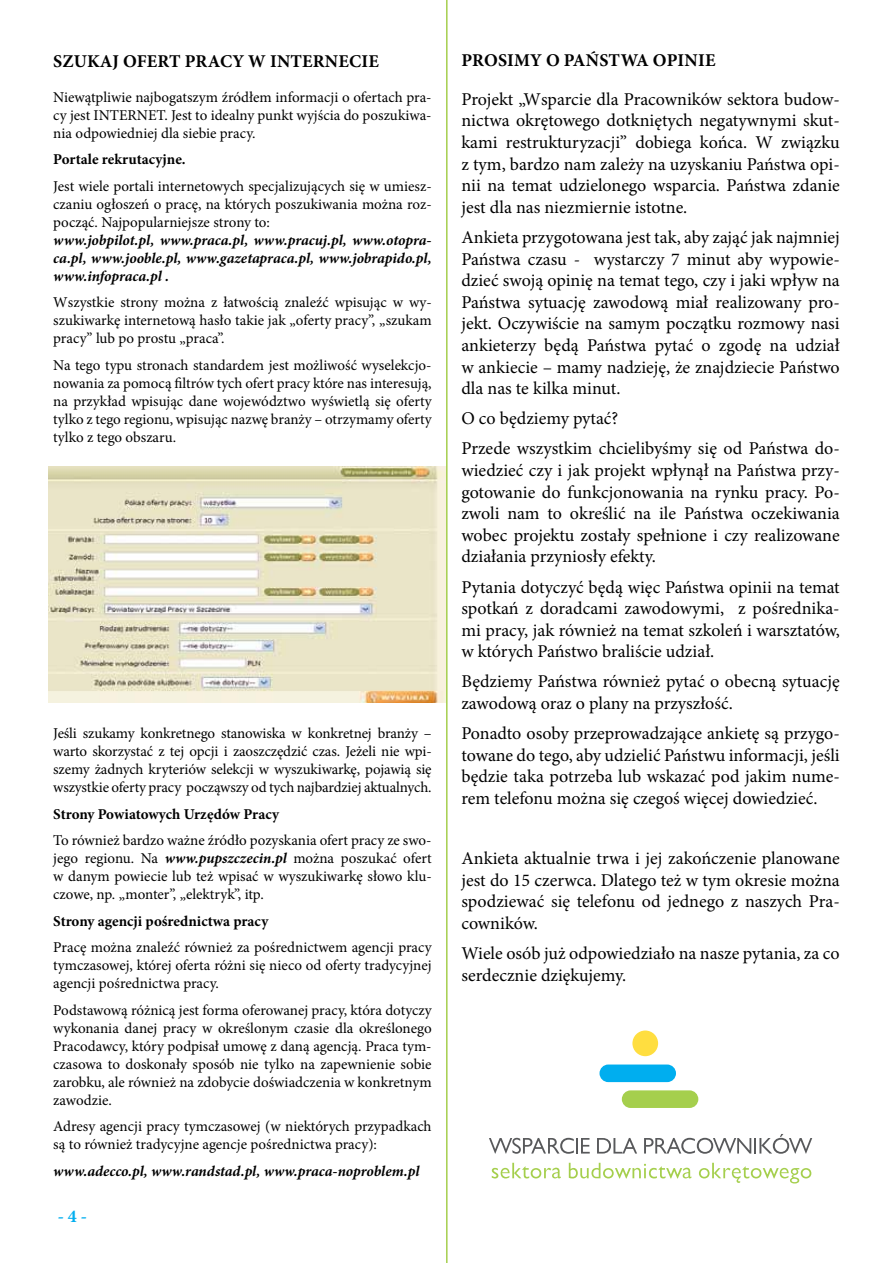
<style>
.page{position:relative;width:893px;height:1263px;background:#fff}
.page>*{position:absolute;margin:0;border:0;box-sizing:border-box;transform-origin:0 0}
.t1{font:18px/21.6px "Minion Pro";color:#000;text-align:justify}
.t2{font:700 18px "Minion Pro";letter-spacing:.155em;color:#000}
.t3{font:700 18px "Minion Pro";letter-spacing:.01em;color:#000}
.t4{font:700 18px "Minion Pro";color:#00aeef}
.t5{font:15px/18px "Minion Pro";color:#000;text-align:justify}
.t6{font:italic 700 15px/18px "Minion Pro";letter-spacing:-.005em;color:#000;text-align:justify}
.t7{font:700 15px "Minion Pro";color:#000}
.s1{font-weight:700;font-style:italic}
</style>
<div class="page">
<img style="left:48px;top:467px;width:398px;height:236px">
<hr style="left:446px;top:0;width:2px;height:1263px;background:#a5cf4d">
<svg style="left:489px;top:1138px;width:101px;height:16px"></svg>
<svg style="left:597px;top:1138px;width:40px;height:15px"></svg>
<svg style="left:644px;top:1134px;width:168px;height:20px"></svg>
<svg style="left:492px;top:1163px;width:69px;height:15px"></svg>
<svg style="left:569px;top:1163px;width:122px;height:15px"></svg>
<svg style="left:699px;top:1163px;width:112px;height:20px"></svg>
<div style="left:622px;top:1090px;width:76px;height:18px;background:#a5cf4d;border-radius:9px"></div>
<div style="left:599px;top:1064px;width:77px;height:18px;background:#00aeef;border-radius:9px"></div>
<div style="left:632px;top:1030px;width:26px;height:26px;background:#ffde40;border-radius:50%"></div>
<p class="t2" style="left:53px;top:48px;width:327px">Szukaj ofert pracy w Internecie</p>
<p class="t5" style="left:53px;top:88px;width:380px">Niewątpliwie najbogatszym źródłem informacji o ofertach pra&shy;cy jest INTERNET. Jest to idealny punkt wyjścia do poszukiwa&shy;nia odpowiedniej dla siebie pracy.</p>
<p class="t7" style="left:53px;top:149px;width:134px">Portale rekrutacyjne.</p>
<p class="t5" style="left:53px;top:177px;width:380px">Jest wiele portali internetowych specjalizujących się w umiesz&shy;czaniu ogłoszeń o pracę, na których poszukiwania można roz&shy;począć. Najpopularniejsze strony to:</p>
<p class="t6" style="left:53px;top:230px;width:380px">www.jobpilot.pl, www.praca.pl, www.pracuj.pl, www.otopra&shy;ca.pl, www.jooble.pl, www.gazetapraca.pl, www.jobrapido.pl, www.infopraca.pl .</p>
<p class="t5" style="left:53px;top:293px;width:380px">Wszystkie strony można z łatwością znaleźć wpisując w wy&shy;szukiwarkę internetową hasło takie jak „oferty pracy”, „szukam pracy” lub po prostu „praca”.</p>
<p class="t5" style="left:53px;top:356px;width:380px">Na tego typu stronach standardem jest możliwość wyselekcjo&shy;nowania za pomocą filtrów tych ofert pracy które nas interesują, na przykład wpisując dane województwo wyświetlą się oferty tylko z tego regionu, wpisując nazwę branży – otrzymamy oferty tylko z tego obszaru.</p>
<p class="t5" style="left:53px;top:724px;width:380px">Jeśli szukamy konkretnego stanowiska w konkretnej branży – warto skorzystać z tej opcji i zaoszczędzić czas. Jeżeli nie wpi&shy;szemy żadnych kryteriów selekcji w wyszukiwarkę, pojawią się wszystkie oferty pracy począwszy od tych najbardziej aktualnych.</p>
<p class="t7" style="left:53px;top:803px;width:227px">Strony Powiatowych Urzędów Pracy</p>
<p class="t5" style="left:53px;top:831px;width:380px">To również bardzo ważne źródło pozyskania ofert pracy ze swo&shy;jego regionu. Na <span class="s1">www.pupszczecin.pl</span> można poszukać ofert w danym powiecie lub też wpisać w wyszukiwarkę słowo klu&shy;czowe, np. „monter”, „elektryk”, itp.</p>
<p class="t7" style="left:53px;top:910px;width:217px">Strony agencji pośrednictwa pracy</p>
<p class="t5" style="left:53px;top:938px;width:380px">Pracę można znaleźć również za pośrednictwem agencji pracy tymczasowej, której oferta różni się nieco od oferty tradycyjnej agencji pośrednictwa pracy.</p>
<p class="t5" style="left:53px;top:1001px;width:380px">Podstawową różnicą jest forma oferowanej pracy, która dotyczy wykonania danej pracy w określonym czasie dla określonego Pracodawcy, który podpisał umowę z daną agencją. Praca tym&shy;czasowa to doskonały sposób nie tylko na zapewnienie sobie zarobku, ale również na zdobycie doświadczenia w konkretnym zawodzie.</p>
<p class="t5" style="left:53px;top:1117px;width:380px">Adresy agencji pracy tymczasowej (w niektórych przypadkach są to również tradycyjne agencje pośrednictwa pracy):</p>
<p class="t6" style="left:53px;top:1162px;width:368px">www.adecco.pl, www.randstad.pl, www.praca-noproblem.pl</p>
<p class="t4" style="left:58px;top:1203px;width:31px">- 4 -</p>
<p class="t3" style="left:461px;top:48px;width:253px">Prosimy o Państwa opinie</p>
<p class="t1" style="left:461px;top:88px;width:380px">Projekt „Wsparcie dla Pracowników sektora budow&shy;nictwa okrętowego dotkniętych negatywnymi skut&shy;kami restrukturyzacji” dobiega końca. W związku z tym, bardzo nam zależy na uzyskaniu Państwa opi&shy;nii na temat udzielonego wsparcia. Państwa zdanie jest dla nas niezmiernie istotne.</p>
<p class="t1" style="left:461px;top:226px;width:380px">Ankieta przygotowana jest tak, aby zająć jak najmniej Państwa czasu - wystarczy 7 minut aby wypowie&shy;dzieć swoją opinię na temat tego, czy i jaki wpływ na Państwa sytuację zawodową miał realizowany pro&shy;jekt. Oczywiście na samym początku rozmowy nasi ankieterzy będą Państwa pytać o zgodę na udział w ankiecie – mamy nadzieję, że znajdziecie Państwo dla nas te kilka minut.</p>
<p class="t1" style="left:461px;top:404px;width:380px;line-height:30.2px">O co będziemy pytać?<br>Przede wszystkim chcielibyśmy się od Państwa do-</p>
<p class="t1" style="left:461px;top:459px;width:380px">wiedzieć czy i jak projekt wpłynął na Państwa przy&shy;gotowanie do funkcjonowania na rynku pracy. Po&shy;zwoli nam to określić na ile Państwa oczekiwania wobec projektu zostały spełnione i czy realizowane działania przyniosły efekty.</p>
<p class="t1" style="left:461px;top:576px;width:380px">Pytania dotyczyć będą więc Państwa opinii na temat spotkań z doradcami zawodowymi, z pośrednika&shy;mi pracy, jak również na temat szkoleń i warsztatów, w których Państwo braliście udział.</p>
<p class="t1" style="left:461px;top:671px;width:380px">Będziemy Państwa również pytać o obecną sytuację zawodową oraz o plany na przyszłość.</p>
<p class="t1" style="left:461px;top:723px;width:380px">Ponadto osoby przeprowadzające ankietę są przygo&shy;towane do tego, aby udzielić Państwu informacji, jeśli będzie taka potrzeba lub wskazać pod jakim nume&shy;rem telefonu można się czegoś więcej dowiedzieć.</p>
<p class="t1" style="left:461px;top:848px;width:380px">Ankieta aktualnie trwa i jej zakończenie planowane jest do 15 czerwca. Dlatego też w tym okresie można spodziewać się telefonu od jednego z naszych Pra&shy;cowników.</p>
<p class="t1" style="left:461px;top:942px;width:380px">Wiele osób już odpowiedziało na nasze pytania, za co serdecznie dziękujemy.</p>
</div>
